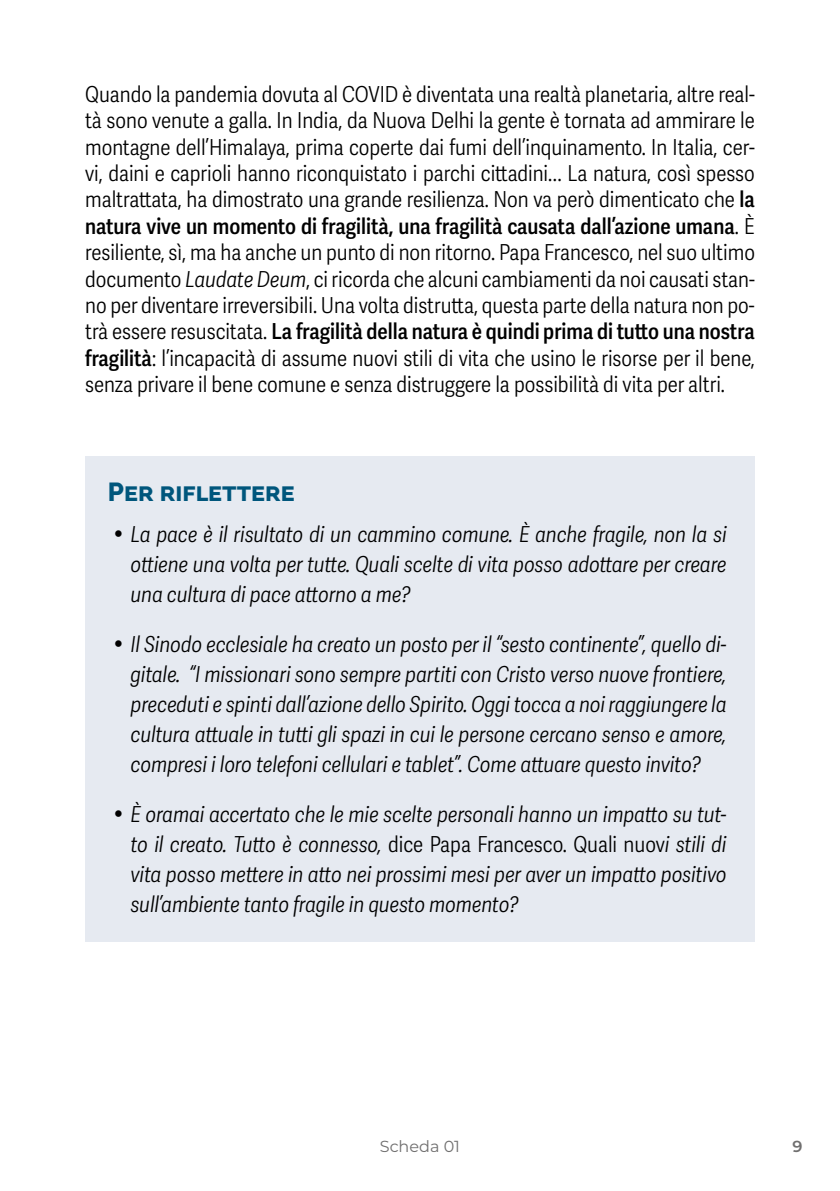
<style>
.page{position:relative;width:840px;height:1191px;background:#fff}
.page>*{position:absolute;margin:0;border:0;box-sizing:border-box;transform-origin:0 0}
.t1{font:800 26px "Raleway";color:#00567c}
.t2{font:300 22px/26.4px "Adelle Sans Cnd";color:#000;text-align:justify}
.t3{font:italic 300 22px/30px "Adelle Sans Cnd";color:#000;text-align:justify}
.t4{font:16px "Montserrat";color:#706f6f}
.t5{font:600 16px "Montserrat";color:#706f6f}
.s1{font-weight:600}
.s2{font-style:italic}
.s3{font-style:normal}
</style>
<div class="page">
<div style="left:85px;top:456px;width:669px;height:485px;background:#e6eaf1"></div>
<p class="t2" style="left:85px;top:81px;width:671px">Quando la pandemia dovuta al COVID è diventata una realtà planetaria, altre real&shy;tà sono venute a galla. In India, da Nuova Delhi la gente è tornata ad ammirare le montagne dell’Himalaya, prima coperte dai fumi dell’inquinamento. In Italia, cer&shy;vi, daini e caprioli hanno riconquistato i parchi cittadini… La natura, così spesso maltrattata, ha dimostrato una grande resilienza. Non va però dimenticato che <span class="s1">la natura vive un momento di fragilità, una fragilità causata dall’azione umana</span>. È resiliente, sì, ma ha anche un punto di non ritorno. Papa Francesco, nel suo ultimo documento <span class="s2">Laudate Deum</span>, ci ricorda che alcuni cambiamenti da noi causati stan&shy;no per diventare irreversibili. Una volta distrutta, questa parte della natura non po&shy;trà essere resuscitata. <span class="s1">La fragilità della natura è quindi prima di tutto una nostra fragilità</span>: l’incapacità di assume nuovi stili di vita che usino le risorse per il bene, senza privare il bene comune e senza distruggere la possibilità di vita per altri.</p>
<p class="t1" style="left:108px;top:477px;width:188px">Per riflettere</p>
<p class="t3" style="left:130px;top:520px;width:597px;text-indent:-17px">• La pace è il risultato di un cammino comune. È anche fragile, non la si ottiene una volta per tutte. Quali scelte di vita posso adottare per creare una cultura di pace attorno a me?</p>
<p class="t3" style="left:130px;top:630px;width:597px;text-indent:-17px">• Il Sinodo ecclesiale ha creato un posto per il “sesto continente”, quello di&shy;gitale. “I missionari sono sempre partiti con Cristo verso nuove frontiere, preceduti e spinti dall’azione dello Spirito. Oggi tocca a noi raggiungere la cultura attuale in tutti gli spazi in cui le persone cercano senso e amore, compresi i loro telefoni cellulari e tablet”. Come attuare questo invito?</p>
<p class="t3" style="left:130px;top:800px;width:597px;text-indent:-17px">• È oramai accertato che le mie scelte personali hanno un impatto su tut&shy;to il creato. Tutto è connesso, <span class="s3">dice Papa Francesco. Quali nuov</span>i stili di vita posso mettere in atto nei prossimi mesi per aver un impatto positivo sull’ambiente tanto fragile in questo momento?</p>
<p class="t4" style="left:379px;top:1135px;width:82px">Scheda 01</p>
<p class="t5" style="left:792px;top:1134px;width:12px">9</p>
</div>
